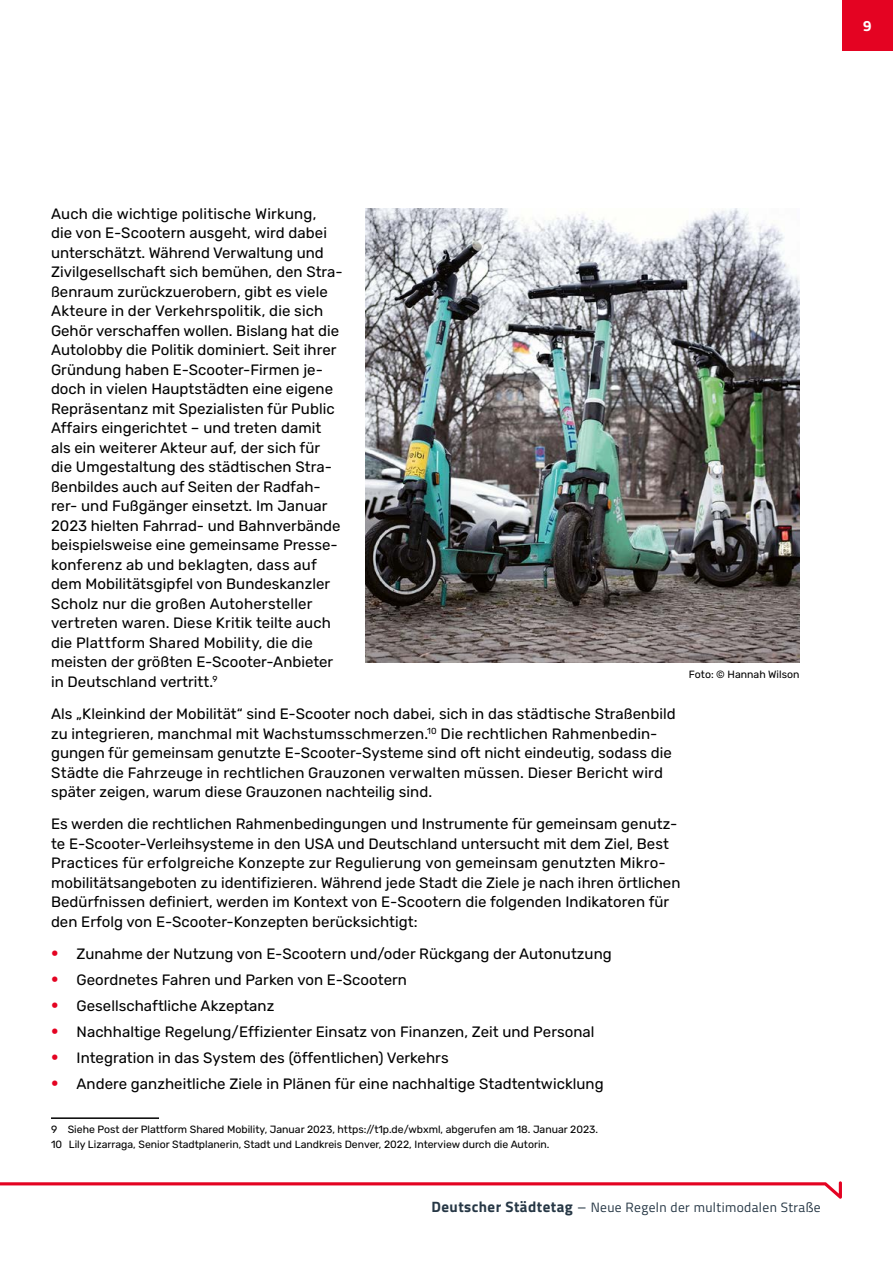
<style>
.page{position:relative;width:893px;height:1263px;background:#fff}
.page>*{position:absolute;margin:0;border:0;box-sizing:border-box;transform-origin:0 0}
.Fließtext{font:15px/19.5px "Rubik";letter-spacing:.005em;color:#000}
.t1{font:700 15px "Titillium Web";color:#fff}
.t2{font:13.5px "Titillium Web";letter-spacing:.03em;color:#263745}
.Bildunterschrift{font:10.5px "Rubik";color:#000}
.s1{font-family:"Calibri";font-weight:700;color:#e40322}
.s2{font-weight:700;font-size:15px}
.s3{font-size:15px}
</style>
<div class="page">
<div style="left:842px;top:0;width:51px;height:51px;background:#e40322"></div>
<svg style="left:0;top:1181px;width:842px;height:18px"></svg>
<hr style="left:51px;top:1117px;width:108px;height:2px;background:#000">
<img style="left:366px;top:208px;width:433px;height:454px">
<p class="t1" style="left:863px;top:14px;width:10px">9</p>
<p class="Fließtext" style="left:51px;top:204px;width:293px">Auch die wichtige politische Wirkung,<br>die von E-Scootern ausgeht, wird dabei unterschätzt. Während Verwaltung und Zivilgesellschaft sich bemühen, den Stra&shy;ßenraum zurückzuerobern, gibt es viele Akteure in der Verkehrspolitik, die sich Gehör verschaffen wollen. Bislang hat die Autolobby die Politik dominiert. Seit ihrer Gründung haben E-Scooter-Firmen je&shy;doch in vielen Hauptstädten eine eigene Repräsentanz mit Spezialisten für Public Affairs eingerichtet – und treten damit als ein weiterer Akteur auf, der sich für die Umgestaltung des städtischen Stra&shy;ßenbildes auch auf Seiten der Radfah&shy;rer- und Fußgänger einsetzt. Im Januar 2023 hielten Fahrrad- und Bahnverbände beispielsweise eine gemeinsame Presse&shy;konferenz ab und beklagten, dass auf dem Mobilitätsgipfel von Bundeskanzler Scholz nur die großen Autohersteller vertreten waren. Diese Kritik teilte auch die Plattform Shared Mobility, die die meisten der größten E-Scooter-Anbieter in Deutschland vertritt.<sup>9</sup></p>
<p class="Fließtext" style="left:51px;top:705px;width:626px">Als „Kleinkind der Mobilität“ sind E-Scooter noch dabei, sich in das städtische Straßenbild zu integrieren, manchmal mit Wachstumsschmerzen.<sup>10</sup> Die rechtlichen Rahmenbedin&shy;gungen für gemeinsam genutzte E-Scooter-Systeme sind oft nicht eindeutig, sodass die Städte die Fahrzeuge in rechtlichen Grauzonen verwalten müssen. Dieser Bericht wird später zeigen, warum diese Grauzonen nachteilig sind.</p>
<p class="Fließtext" style="left:51px;top:815px;width:631px">Es werden die rechtlichen Rahmenbedingungen und Instrumente für gemeinsam genutz&shy;te E-Scooter-Verleihsysteme in den USA und Deutschland untersucht mit dem Ziel, Best Practices für erfolgreiche Konzepte zur Regulierung von gemeinsam genutzten Mikro&shy;mobilitätsangeboten zu identifizieren. Während jede Stadt die Ziele je nach ihren örtlichen Bedürfnissen definiert, werden im Kontext von E-Scootern die folgenden Indikatoren für den Erfolg von E-Scooter-Konzepten berücksichtigt:</p>
<p class="Fließtext" style="left:51px;top:945px;width:562px"><span class="s1">•</span> Zunahme der Nutzung von E-Scootern und/oder Rückgang der Autonutzung</p>
<p class="Fließtext" style="left:51px;top:970px;width:357px"><span class="s1">•</span> Geordnetes Fahren und Parken von E-Scootern</p>
<p class="Fließtext" style="left:51px;top:996px;width:225px"><span class="s1">•</span> Gesellschaftliche Akzeptanz</p>
<p class="Fließtext" style="left:51px;top:1022px;width:545px"><span class="s1">•</span> Nachhaltige Regelung/Effizienter Einsatz von Finanzen, Zeit und Personal</p>
<p class="Fließtext" style="left:51px;top:1048px;width:399px"><span class="s1">•</span> Integration in das System des (öffentlichen) Verkehrs</p>
<p class="Fließtext" style="left:51px;top:1074px;width:554px"><span class="s1">•</span> Andere ganzheitliche Ziele in Plänen für eine nachhaltige Stadtentwicklung</p>
<p class="Bildunterschrift" style="left:51px;top:1124px;width:549px">9 Siehe Post der Plattform Shared Mobility, Januar 2023, https://t1p.de/wbxml, abgerufen am 18. Januar 2023.</p>
<p class="Bildunterschrift" style="left:51px;top:1139px;width:500px">10 Lily Lizarraga, Senior Stadtplanerin, Stadt und Landkreis Denver, 2022, Interview durch die Autorin.</p>
<p class="Bildunterschrift" style="left:689px;top:668px;width:112px">Foto: © Hannah Wilson</p>
<p class="t2" style="left:431px;top:1197px;width:391px"><span class="s2">Deutscher Städtetag</span> <span class="s3">–</span> Neue Regeln der multimodalen Straße</p>
</div>
